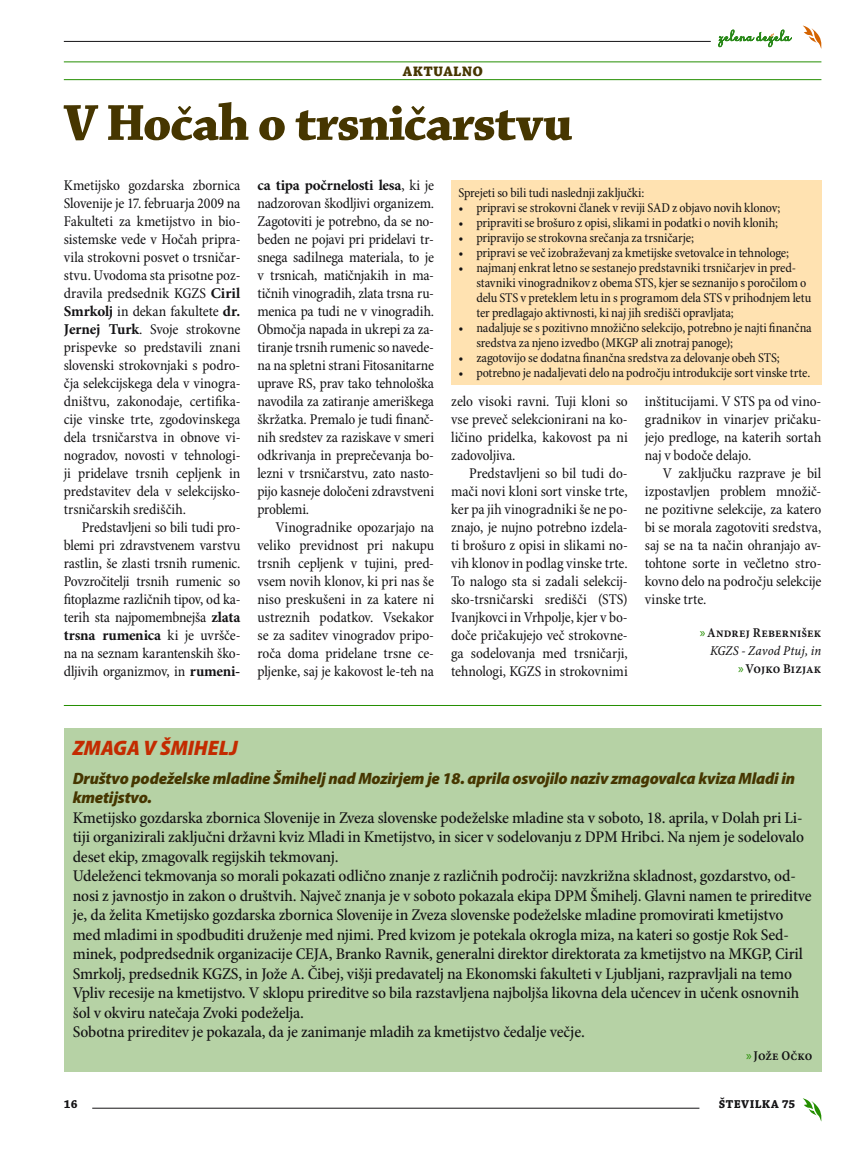
<style>
.page{position:relative;width:864px;height:1153px;background:#fff}
.page>*{position:absolute;margin:0;border:0;box-sizing:border-box;transform-origin:0 0}
.t1{font:54px "Chaparral Pro Bold Disp";letter-spacing:-.01em;color:#463600}
.t2{font:italic 900 semi-condensed 21px "Myriad Pro";color:#c32b00;scale:1.04 1}
.t3{font:700 18px "Chaparral Pro";letter-spacing:.02em;color:#463600;scale:.9 1}
.t4{font:500 condensed 16.5px/19.5px "Minion Pro";letter-spacing:-.01em;color:#141315;scale:1.04 1}
.t5{font:italic 900 semi-condensed 16.5px/19.5px "Myriad Pro";letter-spacing:-.01em;color:#463600;scale:1.04 1}
.t6{font:condensed 15px/18px "Minion Pro";letter-spacing:-.01em;color:#141315;text-align:justify}
.t7{font:condensed 13.5px/15px "Minion Pro";letter-spacing:-.015em;color:#141315}
.t8{font:13.5px "Minion Pro Semibold Cn Capt";letter-spacing:.01em;color:#141315}
.t9{font:13.5px "Minion Pro Cn It Capt";letter-spacing:.01em;color:#141315}
.t10{font:12px "Chaparral Pro Bold Capt";letter-spacing:.03em;color:#141315}
.s1{font-weight:700;font-stretch:normal}
.s2{font-family:"Myriad Pro";color:#248e00}
</style>
<div class="page">
<svg style="left:803px;top:1098px;width:19px;height:23px"></svg>
<hr style="left:64px;top:41px;width:646px;height:1px;background:#141315">
<hr style="left:92px;top:1107px;width:607px;height:1px;background:#141315">
<svg style="left:803px;top:26px;width:19px;height:23px"></svg>
<svg style="left:718px;top:30px;width:73px;height:17px"></svg>
<hr style="left:64px;top:61px;width:757px;height:1px;background:#248e00">
<hr style="left:64px;top:79px;width:757px;height:1px;background:#248e00">
<div style="left:451px;top:180px;width:370px;height:204px;background:#ffe2b1"></div>
<hr style="left:64px;top:705px;width:757px;height:1px;background:#248e00">
<div style="left:64px;top:728px;width:757px;height:343px;background:#b6d2a5"></div>
<p class="t3" style="left:403px;top:59px;width:90px">aktualno</p>
<h1 class="t1" style="left:63px;top:93px;width:510px">V Hočah o trsničarstvu</h1>
<p class="t6" style="left:64px;top:177px;width:178px">Kmetijsko gozdarska zbornica Slovenije je 17. februarja 2009 na Fakulteti za kmetijstvo in bio&shy;sistemske vede v Hočah pripra&shy;vila strokovni posvet o trsničar&shy;stvu. Uvodoma sta prisotne poz&shy;dravila predsednik KGZS <span class="s1">Ciril Smrkolj</span> in dekan fakultete <span class="s1">dr.<br>Jernej Turk</span>. Svoje strokovne prispevke so predstavili znani slovenski strokovnjaki s podro&shy;čja selekcijskega dela v vinogra&shy;dništvu, zakonodaje, certifika&shy;cije vinske trte, zgodovinskega dela trsničarstva in obnove vi&shy;nogradov, novosti v tehnologi&shy;ji pridelave trsnih cepljenk in predstavitev dela v selekcijsko&shy;trsničarskih središčih.</p>
<p class="t6" style="left:64px;top:519px;width:178px;text-indent:18px">Predstavljeni so bili tudi pro&shy;blemi pri zdravstvenem varstvu rastlin, še zlasti trsnih rumenic.<br>Povzročitelji trsnih rumenic so fitoplazme različnih tipov, od ka&shy;terih sta najpomembnejša <span class="s1">zlata trsna rumenica</span> ki je uvršče&shy;na na seznam karantenskih ško&shy;dljivih organizmov, in <span class="s1">rumeni-</span></p>
<p class="t6" style="left:257px;top:177px;width:178px"><span class="s1">ca tipa počrnelosti lesa</span>, ki je nadzorovan škodljivi organizem.<br>Zagotoviti je potrebno, da se no&shy;beden ne pojavi pri pridelavi tr&shy;snega sadilnega materiala, to je v trsnicah, matičnjakih in ma&shy;tičnih vinogradih, zlata trsna ru&shy;menica pa tudi ne v vinogradih.<br>Območja napada in ukrepi za za&shy;tiranje trsnih rumenic so navede&shy;na na spletni strani Fitosanitarne uprave RS, prav tako tehnološka navodila za zatiranje ameriškega škržatka. Premalo je tudi finanč&shy;nih sredstev za raziskave v smeri odkrivanja in preprečevanja bo&shy;lezni v trsničarstvu, zato nasto&shy;pijo kasneje določeni zdravstveni problemi.</p>
<p class="t6" style="left:257px;top:519px;width:178px;text-indent:18px">Vinogradnike opozarjajo na veliko previdnost pri nakupu trsnih cepljenk v tujini, pred&shy;vsem novih klonov, ki pri nas še niso preskušeni in za katere ni ustreznih podatkov. Vsekakor se za saditev vinogradov pripo&shy;roča doma pridelane trsne ce&shy;pljenke, saj je kakovost le-teh na</p>
<p class="t7" style="left:458px;top:186px;width:187px">Sprejeti so bili tudi naslednji zaključki:</p>
<p class="t7" style="left:458px;top:201px;width:323px">• pripravi se strokovni članek v reviji SAD z objavo novih klonov;</p>
<p class="t7" style="left:458px;top:216px;width:321px">• pripraviti se brošuro z opisi, slikami in podatki o novih klonih;</p>
<p class="t7" style="left:458px;top:231px;width:237px">• pripravijo se strokovna srečanja za trsničarje;</p>
<p class="t7" style="left:458px;top:246px;width:332px">• pripravi se več izobraževanj za kmetijske svetovalce in tehnologe;</p>
<p class="t7" style="left:476px;top:261px;width:336px;text-indent:-18px">• najmanj enkrat letno se sestanejo predstavniki trsničarjev in pred&shy;stavniki vinogradnikov z obema STS, kjer se seznanijo s poročilom o delu STS v preteklem letu in s programom dela STS v prihodnjem letu ter predlagajo aktivnosti, ki naj jih središči opravljata;</p>
<p class="t7" style="left:476px;top:321px;width:337px;text-indent:-18px">• nadaljuje se s pozitivno množično selekcijo, potrebno je najti finančna sredstva za njeno izvedbo (MKGP ali znotraj panoge);</p>
<p class="t7" style="left:458px;top:351px;width:323px">• zagotovijo se dodatna finančna sredstva za delovanje obeh STS;</p>
<p class="t7" style="left:458px;top:366px;width:353px">• potrebno je nadaljevati delo na področju introdukcije sort vinske trte.</p>
<p class="t6" style="left:451px;top:393px;width:178px">zelo visoki ravni. Tuji kloni so vse preveč selekcionirani na ko&shy;ličino pridelka, kakovost pa ni zadovoljiva.</p>
<p class="t6" style="left:451px;top:465px;width:178px;text-indent:18px">Predstavljeni so bil tudi do&shy;mači novi kloni sort vinske trte, ker pa jih vinogradniki še ne po&shy;znajo, je nujno potrebno izdela&shy;ti brošuro z opisi in slikami no&shy;vih klonov in podlag vinske trte.<br>To nalogo sta si zadali selekcij&shy;sko-trsničarski središči (STS)<br>Ivanjkovci in Vrhpolje, kjer v bo&shy;doče pričakujejo več strokovne&shy;ga sodelovanja med trsničarji, tehnologi, KGZS in strokovnimi</p>
<p class="t6" style="left:644px;top:393px;width:178px">inštitucijami. V STS pa od vino&shy;gradnikov in vinarjev pričaku&shy;jejo predloge, na katerih sortah naj v bodoče delajo.</p>
<p class="t6" style="left:644px;top:465px;width:178px;text-indent:18px">V zaključku razprave je bil izpostavljen problem množič&shy;ne pozitivne selekcije, za katero bi se morala zagotoviti sredstva, saj se na ta način ohranjajo av&shy;tohtone sorte in večletno stro&shy;kovno delo na področju selekcije vinske trte.</p>
<p class="t8" style="left:699px;top:624px;width:123px"><span class="s2">»</span>Andrej Rebernišek</p>
<p class="t9" style="left:709px;top:642px;width:113px">KGZS - Zavod Ptuj, in</p>
<p class="t8" style="left:738px;top:660px;width:85px"><span class="s2">»</span>Vojko Bizjak</p>
<h2 class="t2" style="left:73px;top:736px;width:160px">ZMAGA V ŠMIHELJ</h2>
<p class="t5" style="left:73px;top:768px;width:695px">Društvo podeželske mladine Šmihelj nad Mozirjem je 18. aprila osvojilo naziv zmagovalca kviza Mladi in kmetijstvo.</p>
<p class="t4" style="left:73px;top:808px;width:711px">Kmetijsko gozdarska zbornica Slovenije in Zveza slovenske podeželske mladine sta v soboto, 18. aprila, v Dolah pri Li&shy;tiji organizirali zaključni državni kviz Mladi in Kmetijstvo, in sicer v sodelovanju z DPM Hribci. Na njem je sodelovalo deset ekip, zmagovalk regijskih tekmovanj.<br>Udeleženci tekmovanja so morali pokazati odlično znanje z različnih področij: navzkrižna skladnost, gozdarstvo, od&shy;nosi z javnostjo in zakon o društvih. Največ znanja je v soboto pokazala ekipa DPM Šmihelj. Glavni namen te prireditve je, da želita Kmetijsko gozdarska zbornica Slovenije in Zveza slovenske podeželske mladine promovirati kmetijstvo med mladimi in spodbuditi druženje med njimi. Pred kvizom je potekala okrogla miza, na kateri so gostje Rok Sed&shy;minek, podpredsednik organizacije CEJA, Branko Ravnik, generalni direktor direktorata za kmetijstvo na MKGP, Ciril Smrkolj, predsednik KGZS, in Jože A. Čibej, višji predavatelj na Ekonomski fakulteti v Ljubljani, razpravljali na temo Vpliv recesije na kmetijstvo. V sklopu prireditve so bila razstavljena najboljša likovna dela učencev in učenk osnovnih šol v okviru natečaja Zvoki podeželja.<br>Sobotna prireditev je pokazala, da je zanimanje mladih za kmetijstvo čedalje večje.</p>
<p class="t8" style="left:746px;top:1047px;width:68px"><span class="s2">»</span> Jože Očko</p>
<p class="t10" style="left:64px;top:1097px;width:15px">16</p>
<p class="t10" style="left:718px;top:1097px;width:78px">ŠTEVILKA 75</p>
</div>
